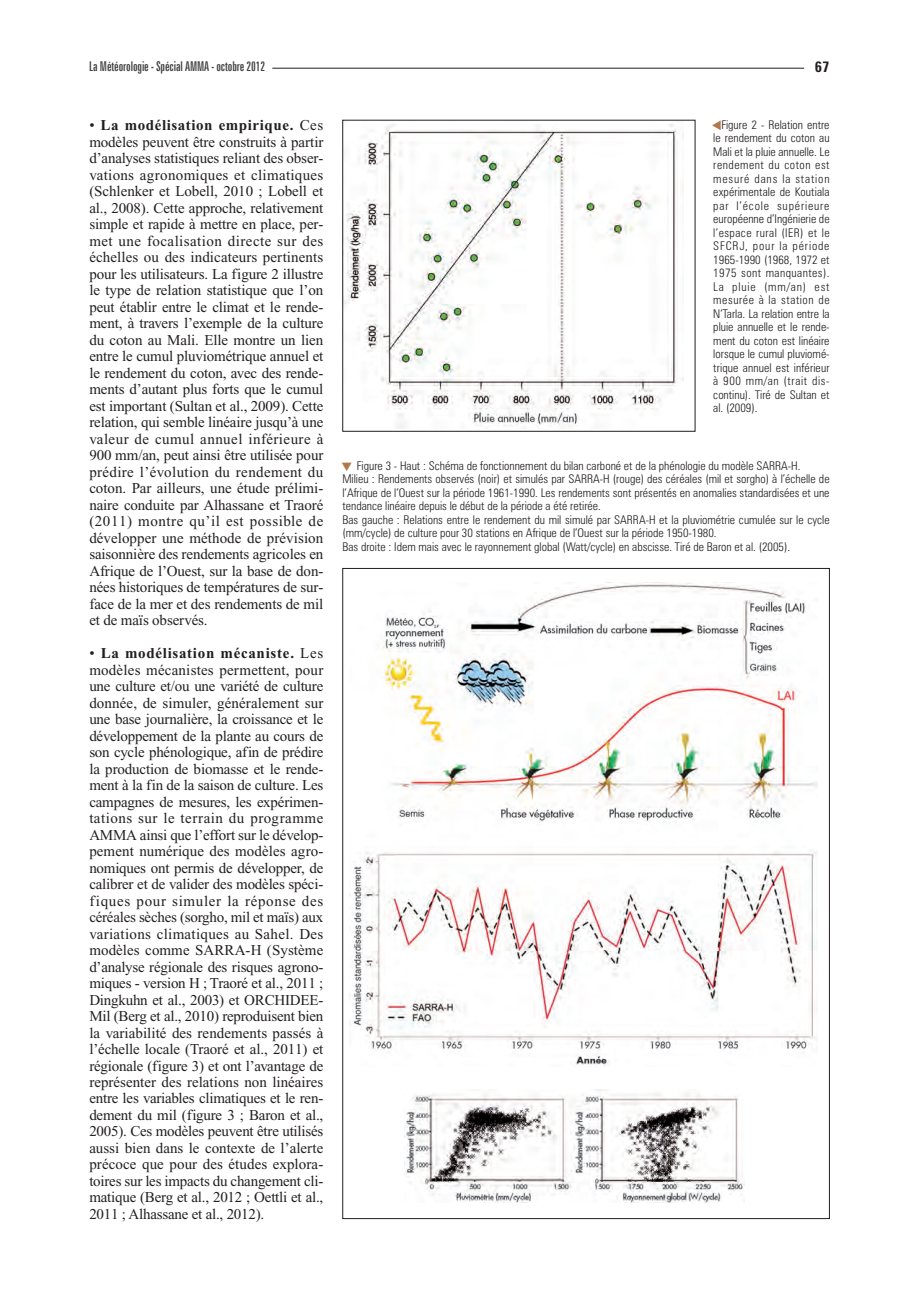
<style>
.page{position:relative;width:919px;height:1289px;background:#fff}
.page>*{position:absolute;margin:0;border:0;box-sizing:border-box;transform-origin:0 0}
.t1{font:15px/16.5px "Times New Roman";letter-spacing:-.015em;color:#231f20;text-align:justify}
.t2{font:700 condensed 15px "Zurich BT";color:#231f20}
.t3{font:extra-condensed 13.5px "Zurich BT";letter-spacing:-.005em;color:#3e3e3f}
.t4{font:300 condensed 12px/13.5px "Zurich BT";color:#231f20;text-align:justify}
.s1{font-weight:700}
.s2{color:#b2784a}
</style>
<div class="page">
<hr style="left:272px;top:68px;width:532px;height:1px;background:#231f20">
<img style="left:344px;top:124px;width:340px;height:304px">
<img style="left:349px;top:582px;width:468px;height:484px">
<img style="left:404px;top:1089px;width:341px;height:113px">
<p class="t3" style="left:89px;top:62px;width:177px">La Météorologie - Spécial AMMA - octobre 2012</p>
<p class="t2" style="left:814px;top:62px;width:16px">67</p>
<p class="t1" style="left:89px;top:118px;width:235px">• <span class="s1">La modélisation empirique.</span> Ces modèles peuvent être construits à partir d’analyses statistiques reliant des obser&shy;vations agronomiques et climatiques (Schlenker et Lobell, 2010 ; Lobell et al., 2008). Cette approche, relativement simple et rapide à mettre en place, per&shy;met une focalisation directe sur des échelles ou des indicateurs pertinents pour les utilisateurs. La figure 2 illustre le type de relation statistique que l’on peut établir entre le climat et le rende&shy;ment, à travers l’exemple de la culture du coton au Mali. Elle montre un lien entre le cumul pluviométrique annuel et le rendement du coton, avec des rende&shy;ments d’autant plus forts que le cumul est important (Sultan et al., 2009). Cette relation, qui semble linéaire jusqu’à une valeur de cumul annuel inférieure à 900 mm/an, peut ainsi être utilisée pour prédire l’évolution du rendement du coton. Par ailleurs, une étude prélimi&shy;naire conduite par Alhassane et Traoré (2011) montre qu’il est possible de développer une méthode de prévision saisonnière des rendements agricoles en Afrique de l’Ouest, sur la base de don&shy;nées historiques de températures de sur&shy;face de la mer et des rendements de mil et de maïs observés.</p>
<p class="t1" style="left:89px;top:646px;width:235px">• <span class="s1">La modélisation mécaniste.</span> Les modèles mécanistes permettent, pour une culture et/ou une variété de culture donnée, de simuler, généralement sur une base journalière, la croissance et le développement de la plante au cours de son cycle phénologique, afin de prédire la production de biomasse et le rende&shy;ment à la fin de la saison de culture. Les campagnes de mesures, les expérimen&shy;tations sur le terrain du programme AMMA ainsi que l’effort sur le dévelop&shy;pement numérique des modèles agro&shy;nomiques ont permis de développer, de calibrer et de valider des modèles spéci&shy;fiques pour simuler la réponse des céréales sèches (sorgho, mil et maïs) aux variations climatiques au Sahel. Des modèles comme SARRA-H (Système d’analyse régionale des risques agrono&shy;miques - version H ; Traoré et al., 2011 ; Dingkuhn et al., 2003) et ORCHIDEE-Mil (Berg et al., 2010) reproduisent bien la variabilité des rendements passés à l’échelle locale (Traoré et al., 2011) et régionale (figure 3) et ont l’avantage de représenter des relations non linéaires entre les variables climatiques et le ren&shy;dement du mil (figure 3 ; Baron et al., 2005). Ces modèles peuvent être utilisés aussi bien dans le contexte de l’alerte précoce que pour des études explora&shy;toires sur les impacts du changement cli&shy;matique (Berg et al., 2012 ; Oettli et al., 2011 ; Alhassane et al., 2012).</p>
<p class="t4" style="left:713px;top:119px;width:118px;text-indent:8px">Figure 2 - Relation entre le rendement du coton au Mali et la pluie annuelle. Le rendement du coton est mesuré dans la station expérimentale de Koutiala par l’école supérieure européenne d’Ingénierie de l’espace rural (IER) et le SFCRJ, pour la période 1965-1990 (1968, 1972 et 1975 sont manquantes).<br>La pluie (mm/an) est mesurée à la station de N’Tarla. La relation entre la pluie annuelle et le rende&shy;ment du coton est linéaire lorsque le cumul pluviomé&shy;trique annuel est inférieur à 900 mm/an (trait dis&shy;continu). Tiré de Sultan et al. (2009).</p>
<p class="t4" style="left:341px;top:459px;width:489px;text-align:left"><span class="s2">▼</span> Figure 3 - Haut : Schéma de fonctionnement du bilan carboné et de la phénologie du modèle SARRA-H.<br>Milieu : Rendements observés (noir) et simulés par SARRA-H (rouge) des céréales (mil et sorgho) à l’échelle de l’Afrique de l’Ouest sur la période 1961-1990. Les rendements sont présentés en anomalies standardisées et une tendance linéaire depuis le début de la période a été retirée.<br>Bas gauche : Relations entre le rendement du mil simulé par SARRA-H et la pluviométrie cumulée sur le cycle (mm/cycle) de culture pour 30 stations en Afrique de l’Ouest sur la période 1950-1980.<br>Bas droite : Idem mais avec le rayonnement global (Watt/cycle) en abscisse. Tiré de Baron et al. (2005).</p>
</div>
